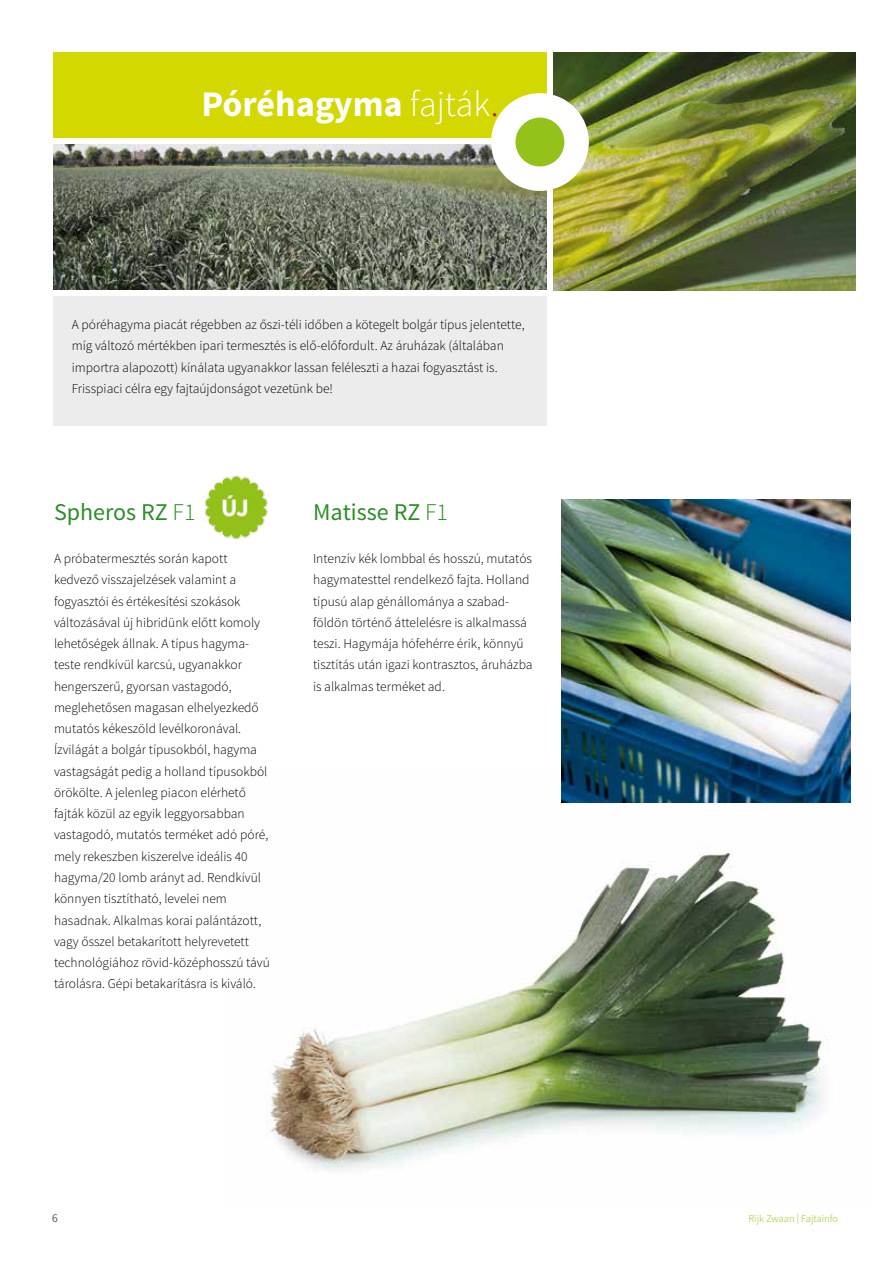
<style>
.page{position:relative;width:893px;height:1263px;background:#fff}
.page>*{position:absolute;margin:0;border:0;box-sizing:border-box;transform-origin:0 0}
.t1{font:700 36px "Source Sans Pro";color:#fff}
.t2{font:24px "Source Sans Pro";color:#2d8b28}
.t3{font:300 13.5px/21.3px "Source Sans Pro";color:#000}
.t4{font:300 12px "Source Sans Pro";color:#000}
.t5{font:300 10.5px "Source Sans Pro";color:#94c11a}
.s1{font-weight:300}
.s2{font-weight:300;color:#af1b19}
</style>
<div class="page">
<img style="left:266px;top:775px;width:585px;height:398px">
<div style="left:53px;top:53px;width:493px;height:85px;background:#d3d800"></div>
<div style="left:53px;top:297px;width:493px;height:129px;background:#ececec"></div>
<img style="left:205px;top:475px;width:63px;height:65px">
<img style="left:53px;top:144px;width:493px;height:145px">
<img style="left:561px;top:499px;width:289px;height:304px">
<img style="left:554px;top:52px;width:301px;height:239px">
<div style="left:491px;top:93px;width:98px;height:98px;background:#fff;border-radius:50%"></div>
<div style="left:515px;top:118px;width:49px;height:48px;background:#94c11a;border-radius:50%"></div>
<h1 class="t1" style="left:202px;top:81px;width:299px">Póréhagyma <span class="s1">fajták</span><span class="s2">.</span></h1>
<p class="t3" style="left:72px;top:314px;width:454px">A póréhagyma piacát régebben az őszi-téli időben a kötegelt bolgár típus jelentette, míg változó mértékben ipari termesztés is elő-előfordult. Az áruházak (általában importra alapozott) kínálata ugyanakkor lassan feléleszti a hazai fogyasztást is.<br>Frisspiaci célra egy fajtaújdonságot vezetünk be!</p>
<h2 class="t2" style="left:54px;top:498px;width:143px">Spheros RZ <span class="s1">F1</span></h2>
<p class="t3" style="left:54px;top:548px;width:217px">A próbatermesztés során kapott kedvező visszajelzések valamint a fogyasztói és értékesítési szokások változásával új hibridünk előtt komoly lehetőségek állnak. A típus hagyma&shy;teste rendkívül karcsú, ugyanakkor hengerszerű, gyorsan vastagodó, meglehetősen magasan elhelyezkedő mutatós kékeszöld levélkoronával.<br>Ízvilágát a bolgár típusokból, hagyma vastagságát pedig a holland típusokból örökölte. A jelenleg piacon elérhető fajták közül az egyik leggyorsabban vastagodó, mutatós terméket adó póré, mely rekeszben kiszerelve ideális 40 hagyma/20 lomb arányt ad. Rendkívül könnyen tisztítható, levelei nem hasadnak. Alkalmas korai palántázott, vagy ősszel betakarított helyrevetett technológiához rövid-középhosszú távú tárolásra. Gépi betakarításra is kiváló.</p>
<h2 class="t2" style="left:313px;top:498px;width:137px">Matisse RZ <span class="s1">F1</span></h2>
<p class="t3" style="left:313px;top:548px;width:221px">Intenzív kék lombbal és hosszú, mutatós hagymatesttel rendelkező fajta. Holland típusú alap génállománya a szabad&shy;földön történő áttelelésre is alkalmassá teszi. Hagymája hófehérre érik, könnyű tisztítás után igazi kontrasztos, áruházba is alkalmas terméket ad.</p>
<p class="t4" style="left:52px;top:1211px;width:7px">6</p>
<p class="t5" style="left:748px;top:1212px;width:91px">Rijk Zwaan | Fajtainfo</p>
</div>
